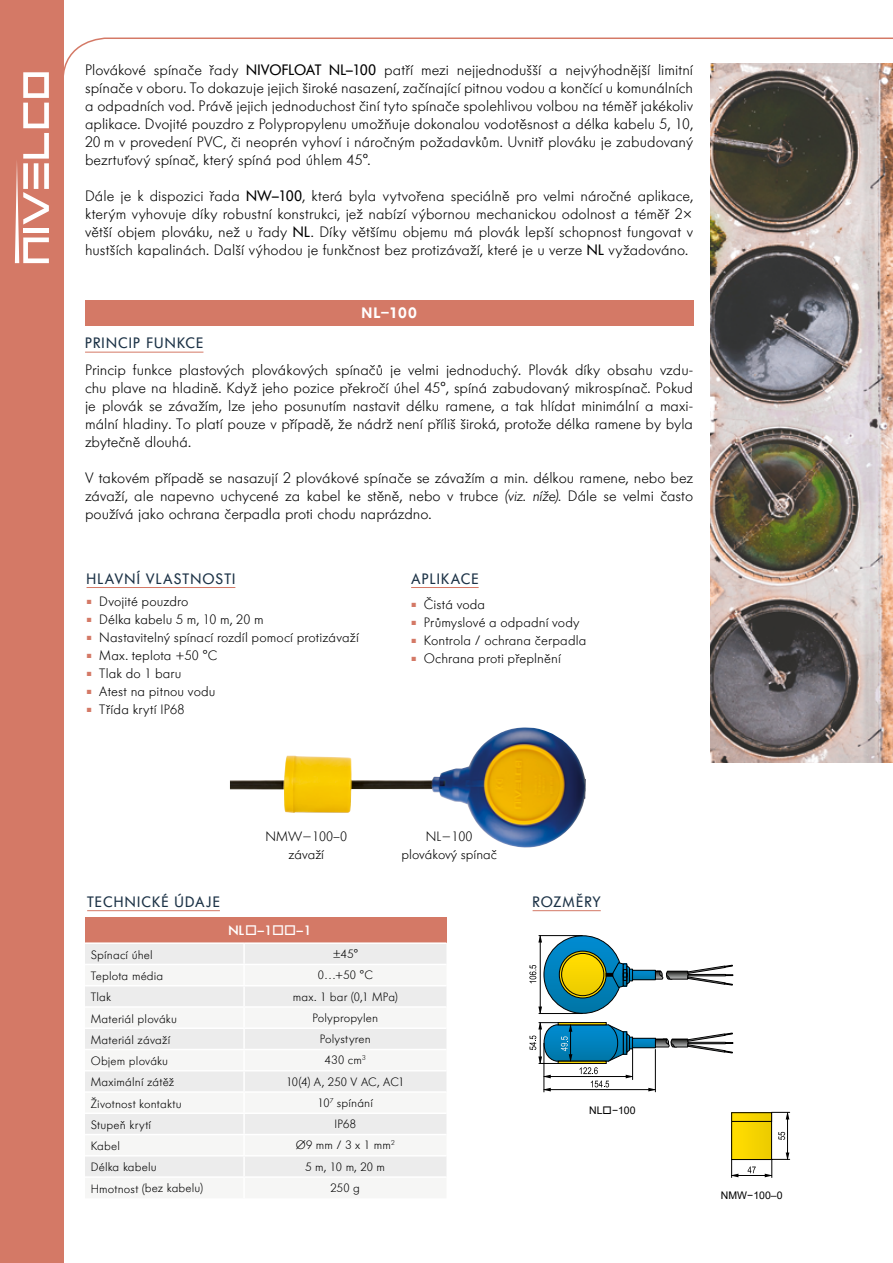
<style>
.page{position:relative;width:893px;height:1263px;background:#fff}
.page>*{position:absolute;margin:0;border:0;box-sizing:border-box;transform-origin:0 0}
.t1{font:300 15px/18px "Futura BQ";color:#000;text-align:justify}
.t2{font:15px "Futura BQ";letter-spacing:.08em;color:#1c3246}
.t3{font:600 15px "Futura BQ";color:#fff}
.t4{font:300 13.5px/18px "Futura BQ";letter-spacing:.005em;color:#000;text-align:center}
.t5{font:500 13.5px "Futura BQ";color:#fff}
.t6{font:300 12px "Futura BQ";letter-spacing:.015em;color:#000}
.t7{font:300 12px "Futura BQ";letter-spacing:-.005em;color:#000}
.t8{font:10.5px "Arial";color:#000}
.s1{font-weight:400}
.s2{font-style:italic}
.s3{font-family:"Arial";font-weight:400;font-size:9px;color:#d47966}
</style>
<div class="page">
<div style="left:0;top:0;width:64px;height:1263px;background:#d47966"></div>
<svg style="left:15px;top:72px;width:34px;height:191px"></svg>
<hr style="left:85px;top:352px;width:118px;height:1px;background:#d47966">
<hr style="left:87px;top:910px;width:133px;height:1px;background:#d47966">
<hr style="left:533px;top:910px;width:68px;height:1px;background:#d47966">
<hr style="left:87px;top:587px;width:148px;height:1px;background:#d47966">
<hr style="left:411px;top:587px;width:68px;height:1px;background:#d47966">
<img style="left:230px;top:755px;width:202px;height:58px">
<img style="left:432px;top:727px;width:154px;height:121px">
<svg style="left:634px;top:972px;width:20px;height:6px"></svg>
<div style="left:632px;top:970px;width:24px;height:10px;border:1px solid #000"></div>
<svg style="left:634px;top:1040px;width:20px;height:6px"></svg>
<div style="left:632px;top:1038px;width:24px;height:10px;border:1px solid #000"></div>
<svg style="left:655px;top:1032px;width:78px;height:22px"></svg>
<svg style="left:655px;top:964px;width:78px;height:22px"></svg>
<hr style="left:544px;top:1089px;width:111px;height:1px;background:#000">
<svg style="left:648px;top:1088px;width:7px;height:3px"></svg>
<hr style="left:544px;top:1043px;width:1px;height:49px;background:#000">
<hr style="left:655px;top:1049px;width:1px;height:43px;background:#000">
<svg style="left:529px;top:935px;width:104px;height:79px"></svg>
<svg style="left:529px;top:1022px;width:104px;height:69px"></svg>
<div style="left:732px;top:1113px;width:40px;height:46px;background:#f7d500"></div>
<div style="left:731px;top:1112px;width:41px;height:48px;border:1px solid #000"></div>
<div style="left:731px;top:1112px;width:41px;height:10px;border:1px solid #000"></div>
<hr style="left:787px;top:1113px;width:1px;height:46px;background:#000">
<hr style="left:732px;top:1175px;width:40px;height:1px;background:#000">
<svg style="left:772px;top:1112px;width:18px;height:7px"></svg>
<svg style="left:765px;top:1152px;width:25px;height:25px"></svg>
<svg style="left:731px;top:1159px;width:7px;height:18px"></svg>
<svg style="left:778px;top:1132px;width:7px;height:8px"></svg>
<svg style="left:748px;top:1166px;width:8px;height:7px"></svg>
<div style="left:85px;top:918px;width:361px;height:25px;background:#d47966"></div>
<div style="left:85px;top:944px;width:361px;height:20px;background:#ececec"></div>
<svg style="left:85px;top:986px;width:361px;height:190px;fill:#ececec"></svg>
<hr style="left:85px;top:942px;width:159px;height:2px;background:#fff">
<hr style="left:244px;top:942px;width:202px;height:2px;background:#fff">
<hr style="left:243px;top:944px;width:2px;height:20px;background:#fff">
<hr style="left:243px;top:986px;width:2px;height:20px;background:#fff">
<hr style="left:85px;top:1006px;width:159px;height:2px;background:#fff">
<hr style="left:244px;top:1006px;width:202px;height:2px;background:#fff">
<svg style="left:243px;top:1008px;width:2px;height:19px"></svg>
<hr style="left:85px;top:1027px;width:159px;height:2px;background:#fff">
<hr style="left:244px;top:1027px;width:202px;height:2px;background:#fff">
<hr style="left:243px;top:1029px;width:2px;height:20px;background:#fff">
<hr style="left:85px;top:1049px;width:159px;height:1px;background:#fff">
<hr style="left:244px;top:1049px;width:202px;height:1px;background:#fff">
<hr style="left:243px;top:1050px;width:2px;height:20px;background:#fff">
<hr style="left:85px;top:1070px;width:159px;height:1px;background:#fff">
<hr style="left:244px;top:1070px;width:202px;height:1px;background:#fff">
<hr style="left:243px;top:1071px;width:2px;height:20px;background:#fff">
<hr style="left:85px;top:1091px;width:159px;height:2px;background:#fff">
<hr style="left:244px;top:1091px;width:202px;height:2px;background:#fff">
<svg style="left:243px;top:1093px;width:2px;height:19px"></svg>
<hr style="left:85px;top:1112px;width:159px;height:2px;background:#fff">
<hr style="left:244px;top:1112px;width:202px;height:2px;background:#fff">
<hr style="left:243px;top:1114px;width:2px;height:20px;background:#fff">
<hr style="left:85px;top:1134px;width:159px;height:1px;background:#fff">
<hr style="left:244px;top:1134px;width:202px;height:1px;background:#fff">
<hr style="left:243px;top:1135px;width:2px;height:20px;background:#fff">
<hr style="left:85px;top:1155px;width:159px;height:1px;background:#fff">
<hr style="left:244px;top:1155px;width:202px;height:1px;background:#fff">
<hr style="left:243px;top:1156px;width:2px;height:20px;background:#fff">
<img style="left:710px;top:64px;width:183px;height:699px">
<div style="left:85px;top:300px;width:608px;height:26px;background:#d47966"></div>
<p class="t1" style="left:85px;top:61px;width:610px">Plovákové spínače řady <span class="s1">NIVOFLOAT NL–100</span> patří mezi nejjednodušší a nejvýhodnější limitní spínače v oboru. To dokazuje jejich široké nasazení, začínající pitnou vodou a končící u komunálních a odpadních vod. Právě jejich jednoduchost činí tyto spínače spolehlivou volbou na téměř jakékoliv aplikace. Dvojité pouzdro z Polypropylenu umožňuje dokonalou vodotěsnost a délka kabelu 5, 10, 20 m v provedení PVC, či neoprén vyhoví i náročným požadavkům. Uvnitř plováku je zabudovaný bezrtuťový spínač, který spíná pod úhlem 45°.</p>
<p class="t1" style="left:85px;top:187px;width:610px">Dále je k dispozici řada <span class="s1">NW–100</span>, která byla vytvořena speciálně pro velmi náročné aplikace, kterým vyhovuje díky robustní konstrukci, jež nabízí výbornou mechanickou odolnost a téměř 2× větší objem plováku, než u řady <span class="s1">NL</span>. Díky většímu objemu má plovák lepší schopnost fungovat v hustších kapalinách. Další výhodou je funkčnost bez protizávaží, které je u verze <span class="s1">NL</span> vyžadováno.</p>
<p class="t3" style="left:361px;top:303px;width:57px">NL–100</p>
<p class="t2" style="left:85px;top:333px;width:120px">PRINCIP FUNKCE</p>
<p class="t1" style="left:85px;top:360px;width:610px">Princip funkce plastových plovákových spínačů je velmi jednoduchý. Plovák díky obsahu vzdu&shy;chu plave na hladině. Když jeho pozice překročí úhel 45°, spíná zabudovaný mikrospínač. Pokud je plovák se závažím, lze jeho posunutím nastavit délku ramene, a tak hlídat minimální a maxi&shy;mální hladiny. To platí pouze v případě, že nádrž není příliš široká, protože délka ramene by byla zbytečně dlouhá.</p>
<p class="t1" style="left:85px;top:468px;width:610px">V takovém případě se nasazují 2 plovákové spínače se závažím a min. délkou ramene, nebo bez závaží, ale napevno uchycené za kabel ke stěně, nebo v trubce <span class="s2">(viz. níže).</span> Dále se velmi často používá jako ochrana čerpadla proti chodu naprázdno.</p>
<p class="t2" style="left:87px;top:569px;width:150px">HLAVNÍ VLASTNOSTI</p>
<p class="t2" style="left:411px;top:569px;width:69px">APLIKACE</p>
<p class="t4" style="left:411px;top:595px;width:76px"><span class="s3">■</span> Čistá voda</p>
<p class="t4" style="left:411px;top:613px;width:170px"><span class="s3">■</span> Průmyslové a odpadní vody</p>
<p class="t4" style="left:411px;top:631px;width:177px"><span class="s3">■</span> Kontrola / ochrana čerpadla</p>
<p class="t4" style="left:411px;top:649px;width:151px"><span class="s3">■</span> Ochrana proti přeplnění</p>
<p class="t4" style="left:87px;top:592px;width:103px"><span class="s3">■</span> Dvojité pouzdro</p>
<p class="t4" style="left:87px;top:610px;width:179px"><span class="s3">■</span> Délka kabelu 5 m, 10 m, 20 m</p>
<p class="t4" style="left:87px;top:628px;width:274px"><span class="s3">■</span> Nastavitelný spínací rozdíl pomocí protizávaží</p>
<p class="t4" style="left:87px;top:646px;width:132px"><span class="s3">■</span> Max. teplota +50 °C</p>
<p class="t4" style="left:87px;top:664px;width:97px"><span class="s3">■</span> Tlak do 1 baru</p>
<p class="t4" style="left:87px;top:682px;width:130px"><span class="s3">■</span> Atest na pitnou vodu</p>
<p class="t4" style="left:87px;top:700px;width:99px"><span class="s3">■</span> Třída krytí IP68</p>
<p class="t4" style="left:266px;top:827px;width:83px">NMW−100–0 závaží</p>
<p class="t4" style="left:402px;top:827px;width:97px">NL−100 plovákový spínač</p>
<p class="t2" style="left:87px;top:892px;width:134px">TECHNICKÉ ÚDAJE</p>
<p class="t2" style="left:533px;top:892px;width:70px">ROZMĚRY</p>
<p class="t5" style="left:229px;top:922px;width:84px">NL□–1□□–1</p>
<p class="t6" style="left:91px;top:947px;width:63px">Spínací úhel</p>
<p class="t6" style="left:332px;top:946px;width:27px">±45°</p>
<p class="t6" style="left:91px;top:968px;width:74px">Teplota média</p>
<p class="t6" style="left:318px;top:967px;width:56px">0…+50 °C</p>
<p class="t6" style="left:91px;top:989px;width:22px">Tlak</p>
<p class="t6" style="left:293px;top:989px;width:106px">max. 1 bar (0,1 MPa)</p>
<p class="t6" style="left:91px;top:1011px;width:88px">Materiál plováku</p>
<p class="t6" style="left:312px;top:1010px;width:67px">Polypropylen</p>
<p class="t6" style="left:91px;top:1032px;width:81px">Materiál závaží</p>
<p class="t6" style="left:320px;top:1031px;width:53px">Polystyren</p>
<p class="t6" style="left:91px;top:1053px;width:79px">Objem plováku</p>
<p class="t6" style="left:325px;top:1052px;width:42px">430 cm<sup>3</sup></p>
<p class="t6" style="left:91px;top:1074px;width:85px">Maximální zátěž</p>
<p class="t7" style="left:286px;top:1074px;width:120px">10(4) A, 250 V AC, AC1</p>
<p class="t6" style="left:91px;top:1096px;width:92px">Životnost kontaktu</p>
<p class="t6" style="left:318px;top:1095px;width:57px">10<sup>7</sup> spínání</p>
<p class="t6" style="left:91px;top:1117px;width:62px">Stupeň krytí</p>
<p class="t6" style="left:335px;top:1116px;width:23px">IP68</p>
<p class="t6" style="left:91px;top:1138px;width:31px">Kabel</p>
<p class="t6" style="left:296px;top:1137px;width:100px">Ø9 mm / 3 x 1 mm<sup>2</sup></p>
<p class="t6" style="left:91px;top:1159px;width:67px">Délka kabelu</p>
<p class="t6" style="left:305px;top:1159px;width:81px">5 m, 10 m, 20 m</p>
<p class="t6" style="left:91px;top:1180px;width:114px">Hmotnost (bez kabelu)</p>
<p class="t6" style="left:331px;top:1180px;width:31px">250 g</p>
<p class="t8" style="left:589px;top:1103px;width:48px">NL□−100</p>
<p class="t8" style="left:721px;top:1188px;width:63px">NMW−100–0</p>
</div>
